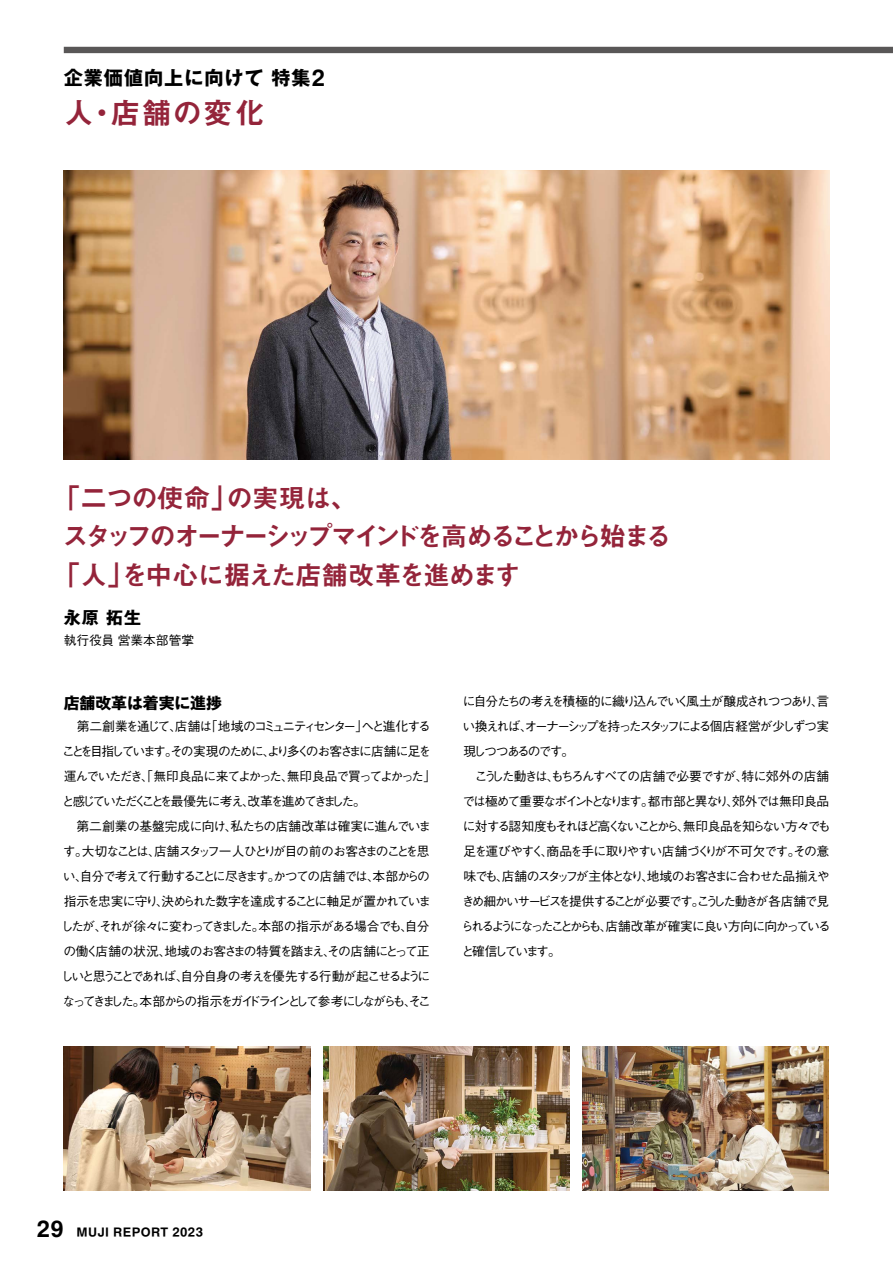
<style>
.page{position:relative;width:893px;height:1263px;background:#fff}
.page>*{position:absolute;margin:0;border:0;box-sizing:border-box;transform-origin:0 0}
.t1{font:29.7px "Midashi Go Pr 6 MB31";color:#94243a}
.t2{font:26.55px "Midashi Go Pr 6 N MB31";letter-spacing:-.16em;color:#94243a}
.t3{font:700 19.2px "Gothic MB101 Pr 6";letter-spacing:.05em;color:#000}
.t4{font:700 16.95px "Gothic MB101 Pr 6";color:#000}
.t5{font:700 15.9px "Gothic MB101 Pr 6";letter-spacing:-.01em;color:#000}
.t6{font:500 12.75px/25px "Gothic BBB Pro";letter-spacing:-.13em;color:#000}
.t7{font:500 12.75px "Gothic BBB Pro";color:#000}
.t8{font:700 10.65px "MUJI Font 2020";letter-spacing:.04em;color:#000}
.s1{font-family:"MUJI Font 2020"}
.s2{font-family:"Midashi Go Pr 6 N MB31"}
.s3{font-family:"Midashi Go Pr 6 MB31"}
.s4{font-size:19.2px}
</style>
<div class="page">
<img style="left:64px;top:170px;width:765px;height:289px">
<img style="left:323px;top:1046px;width:247px;height:145px">
<img style="left:64px;top:1046px;width:246px;height:145px">
<img style="left:583px;top:1046px;width:246px;height:145px">
<div style="left:64px;top:47px;width:829px;height:6px;background:#595757"></div>
<h3 class="t3" style="left:64px;top:62px;width:263px">企業価値向上に向けて特集<span class="s1">2</span></h3>
<h1 class="t1" style="left:64px;top:89px;width:202px">人<span class="s2">・</span>店舗<span class="s2">の</span>変化</h1>
<h2 class="t2" style="left:53px;top:477px;width:305px">「<span class="s3">二</span>つの<span class="s3">使命</span>」の<span class="s3">実現</span>は、</h2>
<h2 class="t2" style="left:62px;top:515px;width:611px">スタッフのオーナーシップマインドを<span class="s3">高</span>めることから<span class="s3">始</span>まる</h2>
<h2 class="t2" style="left:53px;top:553px;width:469px">「<span class="s3">人</span>」を<span class="s3">中心</span>に<span class="s3">据</span>えた<span class="s3">店舗改革</span>を<span class="s3">進</span>めます</h2>
<h3 class="t4" style="left:64px;top:604px;width:79px">永原拓生</h3>
<p class="t7" style="left:64px;top:630px;width:132px">執行役員営業本部管掌</p>
<p class="t5" style="left:64px;top:690px;width:160px">店舗改革は着実に進捗</p>
<p class="t6" style="left:61px;top:712px;width:377px">　第二創業を通じて、店舗は「地域のコミュニティセンター」へと進化することを目指しています。その実現のために、より多くのお客さまに店舗に足を運んでいただき、「無印良品に来てよかった、無印良品で買ってよかった」と感じていただくことを最優先に考え、改革を進めてきました。<br>　第二創業の基盤完成に向け、私たちの店舗改革は確実に進んでいます。大切なことは、店舗スタッフ一人ひとりが目の前のお客さまのことを思い、自分で考えて行動することに尽きます。かつての店舗では、本部からの指示を忠実に守り、決められた数字を達成することに軸足が置かれていましたが、それが徐々に変わってきました。本部の指示がある場合でも、自分の働く店舗の状況、地域のお客さまの特質を踏まえ、その店舗にとって正しいと思うことであれば、自分自身の考えを優先する行動が起こせるようになってきました。本部からの指示をガイドラインとして参考にしながらも、そこ</p>
<p class="t6" style="left:461px;top:687px;width:371px">に自分たちの考えを積極的に織り込んでいく風土が醸成されつつあり、言い換えれば、オーナーシップを持ったスタッフによる個店経営が少しずつ実現しつつあるのです。<br>　こうした動きは、もちろんすべての店舗で必要ですが、特に郊外の店舗では極めて重要なポイントとなります。都市部と異なり、郊外では無印良品に対する認知度もそれほど高くないことから、無印良品を知らない方々でも足を運びやすく、商品を手に取りやすい店舗づくりが不可欠です。その意味でも、店舗のスタッフが主体となり、地域のお客さまに合わせた品揃えやきめ細かいサービスを提供することが必要です。こうした動きが各店舗で見られるようになったことからも、店舗改革が確実に良い方向に向かっていると確信しています。</p>
<p class="t8" style="left:37px;top:1223px;width:168px"><span class="s4">29</span> MUJI REPORT 2023</p>
</div>
